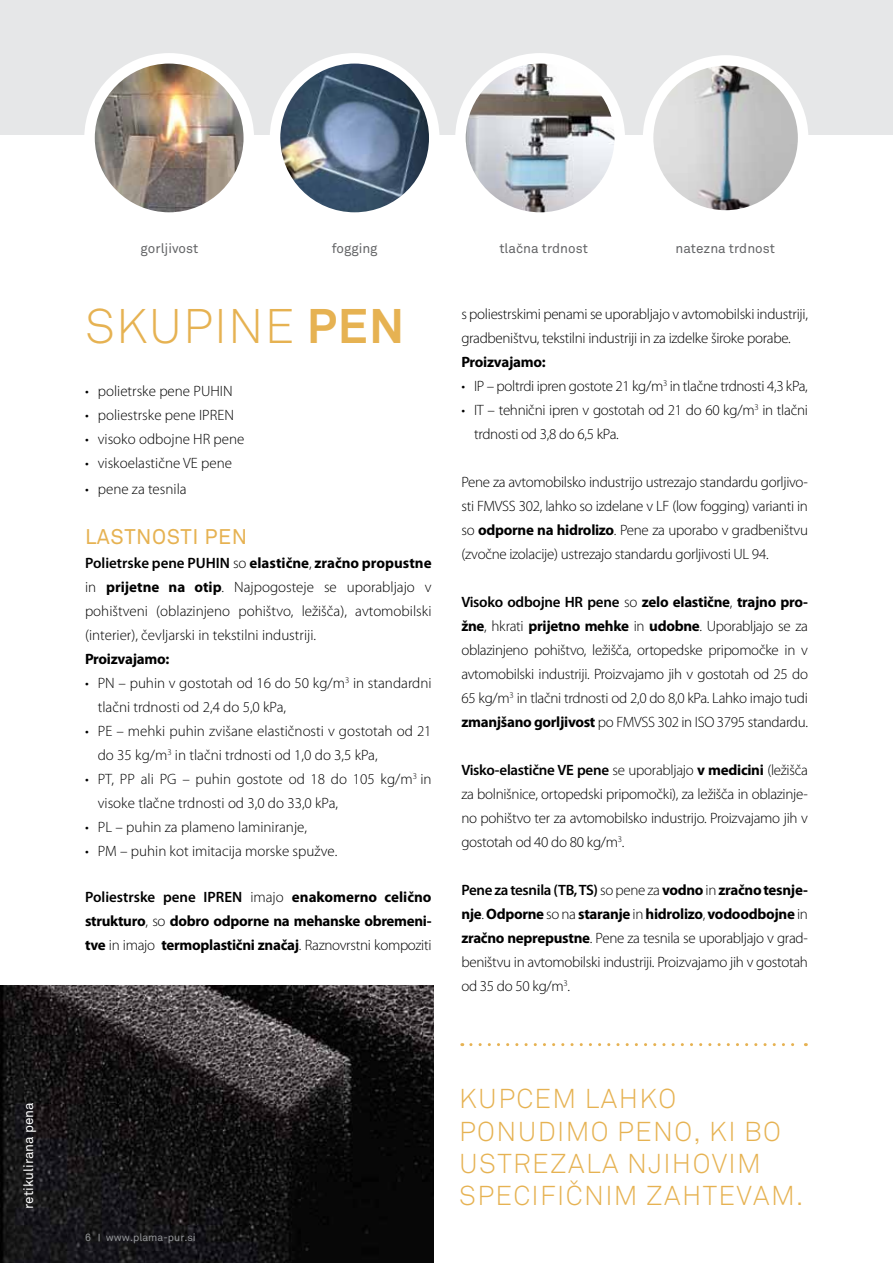
<style>
.page{position:relative;width:893px;height:1263px;background:#fff}
.page>*{position:absolute;margin:0;border:0;box-sizing:border-box;transform-origin:0 0}
.t1{font:300 48px "Akkurat CE";letter-spacing:.025em;color:#e6b252}
.t2{font:300 27px/32.4px "Akkurat CE";letter-spacing:.05em;color:#e6b252}
.t3{font:21px "Akkurat CE";letter-spacing:.025em;color:#e6b252}
.t4{font:300 15px/24px "Myriad Pro";letter-spacing:-.015em;color:#000;text-align:justify}
.t5{font:700 15px/24px "Myriad Pro";letter-spacing:-.02em;color:#000;text-align:justify}
.t6{font:13.5px "Akkurat CE";color:#636466}
.t7{font:13.5px "Akkurat CE";color:#fff}
.t8{font:10.5px "Akkurat CE";color:#939598}
.s1{font-weight:700}
.s2{font-weight:600}
.s3{font-weight:300}
</style>
<div class="page">
<img style="left:0;top:985px;width:434px;height:278px">
<div style="left:0;top:0;width:893px;height:135px;background:#e6e7e8"></div>
<img style="left:90px;top:58px;width:159px;height:160px;border-radius:80px">
<div style="left:84px;top:53px;width:170px;height:170px;border:10px solid #fff;border-radius:50%"></div>
<img style="left:275px;top:58px;width:159px;height:160px;border-radius:80px">
<div style="left:270px;top:53px;width:169px;height:170px;border:10px solid #fff;border-radius:50%"></div>
<img style="left:649px;top:66px;width:154px;height:144px">
<div style="left:643px;top:55px;width:165px;height:166px;border:10px solid #fff;border-radius:50%"></div>
<svg style="left:466px;top:64px;width:148px;height:42px"></svg>
<img style="left:460px;top:58px;width:160px;height:160px;border-radius:80px">
<div style="left:455px;top:53px;width:170px;height:170px;border:10px solid #fff;border-radius:50%"></div>
<svg style="left:471px;top:1043px;width:335px;height:3px"></svg>
<p class="t7" style="left:21px;top:1209px;width:108px;rotate:-90deg">retikulirana pena</p>
<p class="t6" style="left:141px;top:241px;width:59px">gorljivost</p>
<p class="t6" style="left:332px;top:241px;width:47px">fogging</p>
<p class="t6" style="left:499px;top:241px;width:90px">tlačna trdnost</p>
<p class="t6" style="left:675px;top:241px;width:101px">natezna trdnost</p>
<h1 class="t1" style="left:85px;top:297px;width:321px">SKUPI NE <span class="s1">pen</span></h1>
<p class="t4" style="left:85px;top:380px;width:149px">• polietrske pene PUHIN</p>
<p class="t4" style="left:85px;top:404px;width:150px">• poliestrske pene IPREN</p>
<p class="t4" style="left:85px;top:428px;width:161px">• visoko odbojne HR pene</p>
<p class="t4" style="left:85px;top:452px;width:148px">• viskoelastične VE pene</p>
<p class="t4" style="left:85px;top:477px;width:103px">• pene za tesnila</p>
<h3 class="t3" style="left:85px;top:524px;width:54px">lastno</h3>
<h3 class="t3" style="left:167px;top:524px;width:82px">sti peN</h3>
<p class="t4" style="left:85px;top:551px;width:348px"><span class="s2">Polietrske pene PUHIN</span> so <span class="s1">elastične</span>, <span class="s1">zračno propustne </span>in <span class="s1">prijetne na otip</span>. Najpogosteje se uporabljajo v pohištveni (oblazinjeno pohištvo, ležišča), avtomobilski (interier), čevljarski in tekstilni industriji.</p>
<p class="t5" style="left:85px;top:646px;width:86px">Proizvajamo:</p>
<p class="t4" style="left:98px;top:671px;width:335px;text-indent:-13px">• PN – puhin v gostotah od 16 do 50 kg/m<sup>3</sup> in standardni tlačni trdnosti od 2,4 do 5,0 kPa,</p>
<p class="t4" style="left:98px;top:719px;width:335px;text-indent:-13px">• PE – mehki puhin zvišane elastičnosti v gostotah od 21 do 35 kg/m<sup>3</sup> in tlačni trdnosti od 1,0 do 3,5 kPa,</p>
<p class="t4" style="left:98px;top:767px;width:335px;text-indent:-13px">• PT, PP ali PG – puhin gostote od 18 do 105 kg/m<sup>3</sup> in visoke tlačne trdnosti od 3,0 do 33,0 kPa,</p>
<p class="t4" style="left:85px;top:815px;width:223px">• PL – puhin za plameno laminiranje,</p>
<p class="t4" style="left:85px;top:839px;width:254px">• PM – puhin kot imitacija morske spužve.</p>
<p class="t5" style="left:85px;top:884px;width:348px"><span class="s2">Poliestrske pene IPREN</span> <span class="s3">imajo</span> enakomerno celično strukturo<span class="s3">, so</span> dobro odporne na mehanske obremeni&shy;tve <span class="s3">in imajo</span> termoplastični značaj<span class="s3">. Raznovrstni kompoziti</span></p>
<p class="t4" style="left:461px;top:302px;width:348px">s poliestrskimi penami se uporabljajo v avtomobilski industriji, gradbeništvu, tekstilni industriji in za izdelke široke porabe.</p>
<p class="t5" style="left:461px;top:350px;width:86px">Proizvajamo:</p>
<p class="t4" style="left:461px;top:374px;width:348px">• IP – poltrdi ipren gostote 21 kg/m<sup>3</sup> in tlačne trdnosti 4,3 kPa,</p>
<p class="t4" style="left:474px;top:398px;width:335px;text-indent:-13px">• IT – tehnični ipren v gostotah od 21 do 60 kg/m<sup>3</sup> in tlačni trdnosti od 3,8 do 6,5 kPa.</p>
<p class="t4" style="left:461px;top:470px;width:348px">Pene za avtomobilsko industrijo ustrezajo standardu gorljivo&shy;sti FMVSS 302, lahko so izdelane v LF (low fogging) varianti in so <span class="s1">odporne na hidrolizo</span>. Pene za uporabo v gradbeništvu (zvočne izolacije) ustrezajo standardu gorljivosti UL 94.</p>
<p class="t4" style="left:461px;top:590px;width:348px"><span class="s2">Visoko odbojne HR pene</span> so <span class="s1">zelo elastične</span>, <span class="s1">trajno pro&shy;žne</span>, hkrati <span class="s1">prijetno mehke</span> in <span class="s1">udobne</span>. Uporabljajo se za oblazinjeno pohištvo, ležišča, ortopedske pripomočke in v avtomobilski industriji. Proizvajamo jih v gostotah od 25 do 65 kg/m<sup>3</sup> in tlačni trdnosti od 2,0 do 8,0 kPa. Lahko imajo tudi <span class="s1">zmanjšano gorljivost</span> po FMVSS 302 in ISO 3795 standardu.</p>
<p class="t4" style="left:461px;top:758px;width:348px"><span class="s2">Visko-elastične VE pene</span> se uporabljajo <span class="s1">v medicini</span> (ležišča za bolnišnice, ortopedski pripomočki), za ležišča in oblazinje&shy;no pohištvo ter za avtomobilsko industrijo. Proizvajamo jih v gostotah od 40 do 80 kg/m<sup>3</sup>.</p>
<p class="t4" style="left:461px;top:878px;width:348px"><span class="s2">Pene za tesnila (TB, TS)</span> so pene za <span class="s1">vodno</span> in <span class="s1">zračno tesnje&shy;nje</span>. <span class="s1">Odporne</span> so na <span class="s1">staranje</span> in <span class="s1">hidrolizo</span>, <span class="s1">vodoodbojne</span> in <span class="s1">zračno neprepustne</span>. Pene za tesnila se uporabljajo v grad&shy;beništvu in avtomobilski industriji. Proizvajamo jih v gostotah od 35 do 50 kg/m<sup>3</sup>.</p>
<p class="t8" style="left:85px;top:1231px;width:7px">6</p>
<p class="t8" style="left:106px;top:1231px;width:91px">www.plama-pur.si</p>
<h2 class="t2" style="left:459px;top:1083px;width:144px">KUPCEM LAHKO<br>PONUDIMO</h2>
<h2 class="t2" style="left:617px;top:1115px;width:145px">PENO, KI BO</h2>
<h2 class="t2" style="left:459px;top:1148px;width:278px;text-indent:168px">NJIHOVIM<br>SPECI FIČNIM ZAHTEVAM</h2>
<h2 class="t2" style="left:459px;top:1148px;width:127px">USTREZALA</h2>
<h2 class="t2" style="left:796px;top:1180px;width:9px">.</h2>
</div>
